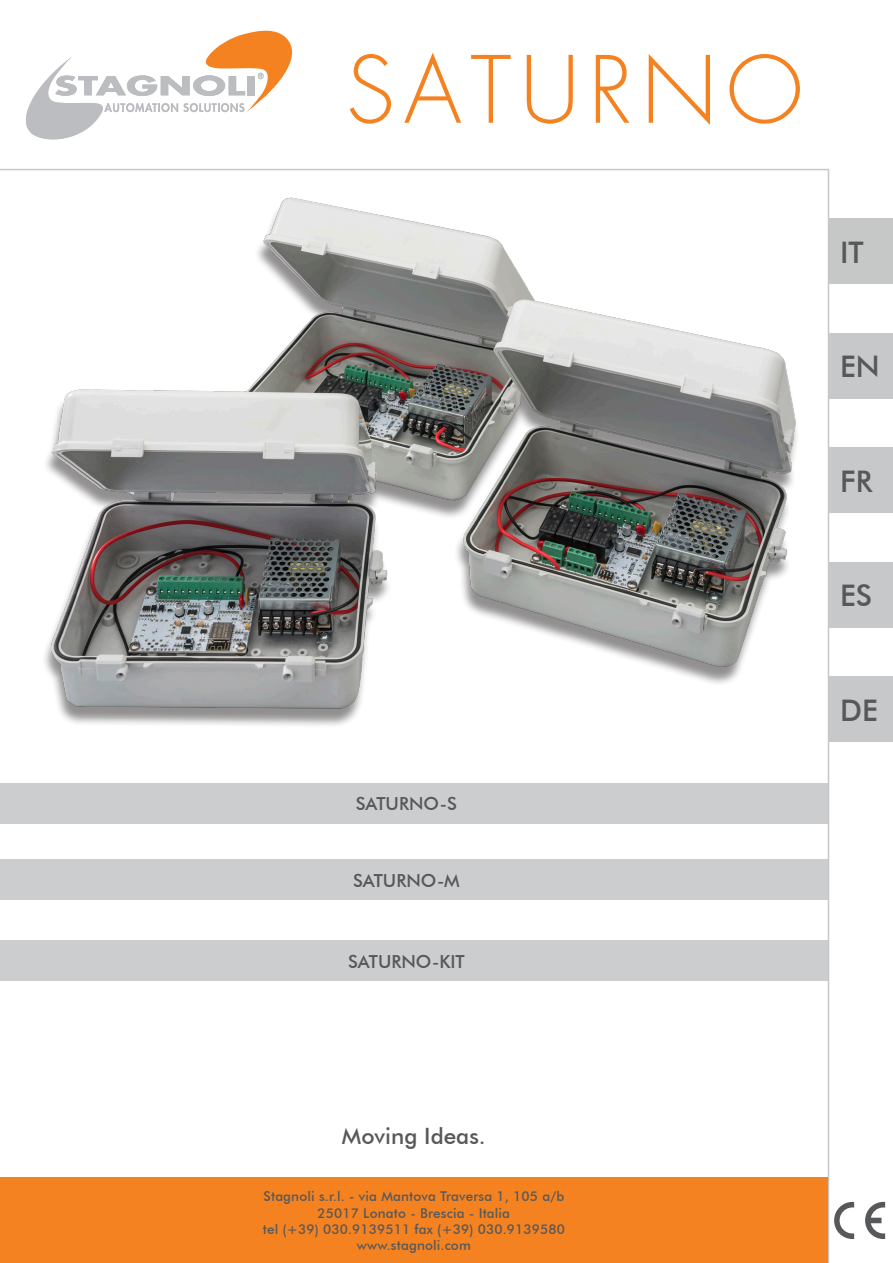
<style>
.page{position:relative;width:893px;height:1263px;background:#fff}
.page>*{position:absolute;margin:0;border:0;box-sizing:border-box;transform-origin:0 0}
.t1{font:300 90px "Futura";letter-spacing:.1em;color:#f58220}
.titoli{font:500 29.7px "Futura BT";color:#57585a}
.t2{font:500 22.5px "Futura BT";color:#57585a}
.titoli-2{font:500 18px "Futura BT";color:#57585a}
.t3{font:500 13.5px "Futura BT";letter-spacing:.01em;color:#57585a}
</style>
<div class="page">
<hr style="left:828px;top:170px;width:1px;height:1093px;background:#c6c6c6">
<hr style="left:0;top:169px;width:829px;height:1px;background:#c6c6c6">
<svg style="left:26px;top:30px;width:266px;height:110px"></svg>
<div style="left:42px;top:203px;width:758px;height:526px;background:#231f20;opacity:.5"></div>
<img style="left:52px;top:197px;width:748px;height:519px">
<div style="left:0;top:1178px;width:828px;height:85px;background:#f58220"></div>
<div style="left:0;top:860px;width:828px;height:40px;background:#cccdcf"></div>
<div style="left:0;top:940px;width:828px;height:41px;background:#cccdcf"></div>
<div style="left:0;top:783px;width:828px;height:41px;background:#cccdcf"></div>
<div style="left:828px;top:219px;width:65px;height:65px;background:#c6c8c8"></div>
<div style="left:828px;top:333px;width:65px;height:65px;background:#c7c8ca"></div>
<div style="left:828px;top:448px;width:65px;height:65px;background:#c7c8ca"></div>
<div style="left:828px;top:562px;width:65px;height:65px;background:#c7c8ca"></div>
<div style="left:829px;top:677px;width:64px;height:65px;background:#c7c8ca"></div>
<svg style="left:834px;top:1202px;width:20px;height:37px"></svg>
<svg style="left:865px;top:1202px;width:20px;height:37px"></svg>
<p class="t1" style="left:346px;top:32px;width:459px">SATURNO</p>
<p class="titoli-2" style="left:356px;top:793px;width:103px">SATURNO-S</p>
<p class="titoli-2" style="left:353px;top:869px;width:108px">SATURNO-M</p>
<p class="titoli-2" style="left:348px;top:950px;width:118px">SATURNO-KIT</p>
<p class="titoli" style="left:840px;top:234px;width:25px">IT</p>
<p class="titoli" style="left:840px;top:349px;width:41px">EN</p>
<p class="titoli" style="left:840px;top:463px;width:34px">FR</p>
<p class="titoli" style="left:840px;top:577px;width:34px">ES</p>
<p class="titoli" style="left:840px;top:692px;width:39px">DE</p>
<p class="t2" style="left:342px;top:1122px;width:145px">Moving Ideas.</p>
<p class="t3" style="left:264px;top:1188px;width:302px">Stagnoli s.r.l. - via Mantova Traversa 1, 105 a/b</p>
<p class="t3" style="left:318px;top:1204px;width:194px">25017 Lonato - Brescia - Italia</p>
<p class="t3" style="left:263px;top:1221px;width:303px">tel (+39) 030.9139511 fax (+39) 030.9139580</p>
<p class="t3" style="left:357px;top:1237px;width:115px">www.stagnoli.com</p>
</div>
